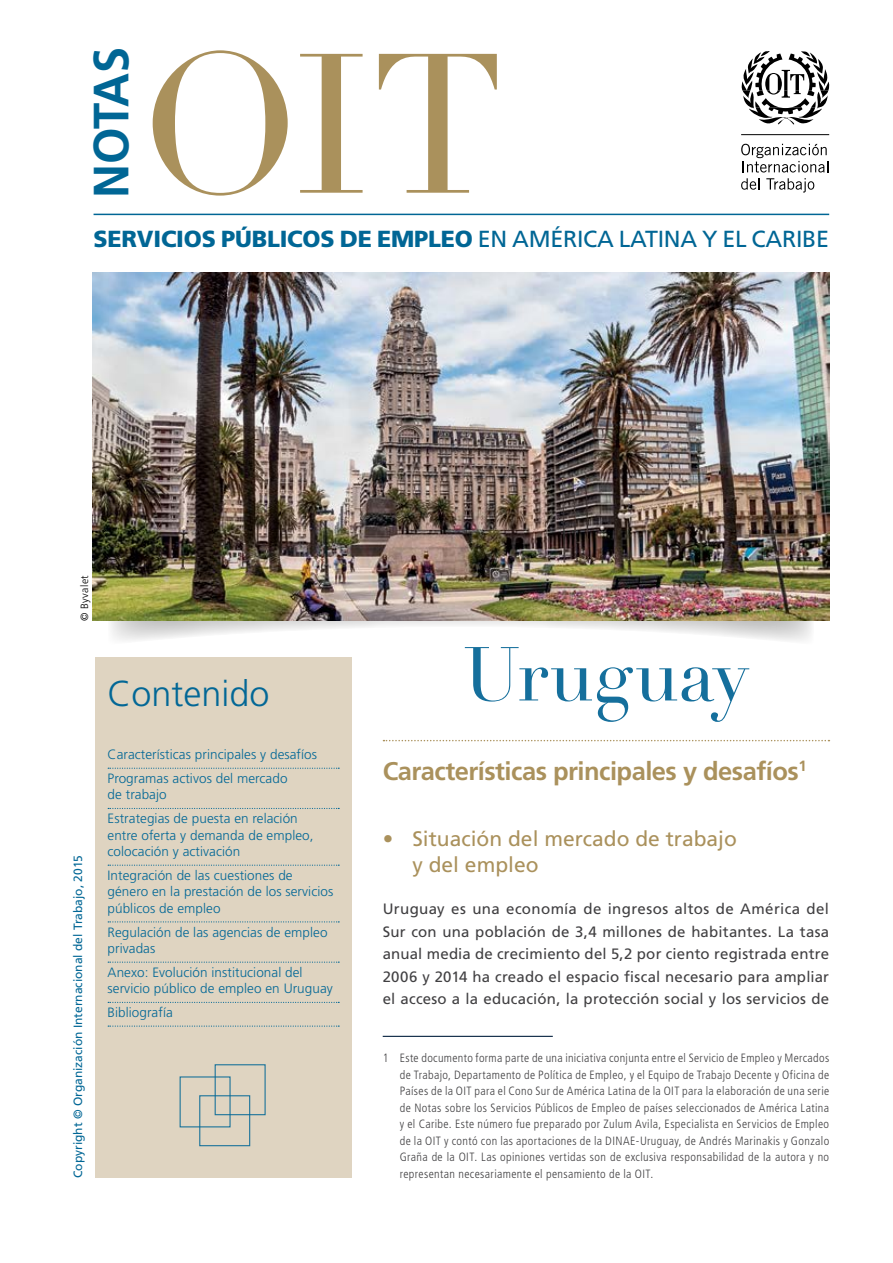
<style>
.page{position:relative;width:893px;height:1263px;background:#fff}
.page>*{position:absolute;margin:0;border:0;box-sizing:border-box;transform-origin:0 0}
.t1{font:195px "Didot LT Std";color:#aa915c}
.t2{font:75px "Didot LT Std";letter-spacing:-.005em;color:#156f9c}
.t3{font:700 49.5px "Frutiger LT Std";letter-spacing:-.02em;color:#006695;scale:.95 1}
.t4{font:300 36px "Frutiger LT Std";color:#006695}
.t5{font:700 25.5px "Frutiger LT Std";letter-spacing:-.02em;color:#aa915c}
.t6{font:900 23.25px "Frutiger LT Std";letter-spacing:-.01em;color:#006695}
.t7{font:21px/25.2px "Frutiger LT Std";color:#aa915c}
.t8{font:15px/22.5px "Frutiger LT Std";letter-spacing:.015em;color:#414042;text-align:justify}
.t9{font:300 13.5px/16.5px "Frutiger LT Std";letter-spacing:.005em;color:#006695}
.t10{font:300 condensed 12px/16.5px "Frutiger LT Std";letter-spacing:.03em;color:#414042;text-align:justify}
.t11{font:12px "Frutiger LT Std";color:#006695}
.t12{font:300 10.5px "Frutiger LT Std";letter-spacing:.035em;color:#000}
.s1{font-weight:400}
</style>
<div class="page">
<div style="left:95px;top:657px;width:256px;height:521px;background:#dfd4c1"></div>
<svg style="left:108px;top:768px;width:231px;height:1px"></svg>
<svg style="left:108px;top:808px;width:231px;height:1px"></svg>
<svg style="left:108px;top:865px;width:231px;height:1px"></svg>
<svg style="left:108px;top:921px;width:231px;height:1px"></svg>
<svg style="left:108px;top:961px;width:231px;height:2px"></svg>
<svg style="left:108px;top:1002px;width:231px;height:1px"></svg>
<svg style="left:108px;top:1025px;width:231px;height:2px"></svg>
<div style="left:199px;top:1095px;width:51px;height:51px;border:1px solid #006695"></div>
<svg style="left:111px;top:621px;width:701px;height:20px"></svg>
<img style="left:92px;top:272px;width:737px;height:349px">
<svg style="left:383px;top:740px;width:446px;height:1px"></svg>
<hr style="left:383px;top:1036px;width:170px;height:1px;background:#082341">
<hr style="left:94px;top:214px;width:735px;height:1px;background:#006695">
<svg style="left:742px;top:51px;width:88px;height:74px"></svg>
<svg style="left:741px;top:144px;width:87px;height:49px"></svg>
<hr style="left:741px;top:134px;width:88px;height:1px;background:#000">
<h3 class="t3" style="left:82px;top:198px;width:160px;rotate:-90deg">NOTAS</h3>
<h1 class="t1" style="left:139px;top:9px;width:366px">OIT</h1>
<h3 class="t6" style="left:94px;top:225px;width:737px">SERVICIOS PÚBLICOS DE EMPLEO <span class="s1">EN AMÉRICA LATINA Y EL CARIBE</span></h3>
<p class="t12" style="left:78px;top:621px;width:47px;rotate:-90deg">© Byvalet</p>
<p class="t11" style="left:71px;top:1178px;width:324px;rotate:-90deg">Copyright © Organización Internacional del Trabajo, 2015</p>
<h3 class="t4" style="left:108px;top:673px;width:164px">Contenido</h3>
<p class="t9" style="left:108px;top:743px;width:211px;line-height:23.7px">Características principales y desafíos<br>Programas activos del mercado</p>
<p class="t9" style="left:108px;top:783px;width:192px;line-height:23.7px">de trabajo<br>Estrategias de puesta en relación</p>
<p class="t9" style="left:108px;top:827px;width:207px">entre oferta y demanda de empleo, colocación y activación</p>
<p class="t9" style="left:108px;top:867px;width:227px">Integración de las cuestiones de género en la prestación de los servicios públicos de empleo</p>
<p class="t9" style="left:108px;top:924px;width:221px">Regulación de las agencias de empleo privadas</p>
<p class="t9" style="left:108px;top:964px;width:227px">Anexo: Evolución institucional del servicio público de empleo en Uruguay</p>
<p class="t9" style="left:108px;top:1004px;width:67px">Bibliografía</p>
<h2 class="t2" style="left:463px;top:630px;width:287px">Uruguay</h2>
<h3 class="t5" style="left:383px;top:756px;width:425px">Características principales y desafíos<sup>1</sup></h3>
<h3 class="t7" style="left:412px;top:826px;width:326px;text-indent:-30px">• Situación del mercado de trabajo y del empleo</h3>
<p class="t8" style="left:383px;top:898px;width:448px">Uruguay es una economía de ingresos altos de América del Sur con una población de 3,4 millones de habitantes. La tasa anual media de crecimiento del 5,2 por ciento registrada entre 2006 y 2014 ha creado el espacio fiscal necesario para ampliar el acceso a la educación, la protección social y los servicios de</p>
<p class="t10" style="left:400px;top:1050px;width:431px;text-indent:-17px">1 Este documento forma parte de una iniciativa conjunta entre el Servicio de Empleo y Mercados de Trabajo, Departamento de Política de Empleo, y el Equipo de Trabajo Decente y Oficina de Países de la OIT para el Cono Sur de América Latina de la OIT para la elaboración de una serie de Notas sobre los Servicios Públicos de Empleo de países seleccionados de América Latina y el Caribe. Este número fue preparado por Zulum Avila, Especialista en Servicios de Empleo de la OIT y contó con las aportaciones de la DINAE-Uruguay, de Andrés Marinakis y Gonzalo Graña de la OIT. Las opiniones vertidas son de exclusiva responsabilidad de la autora y no representan necesariamente el pensamiento de la OIT.</p>
</div>
